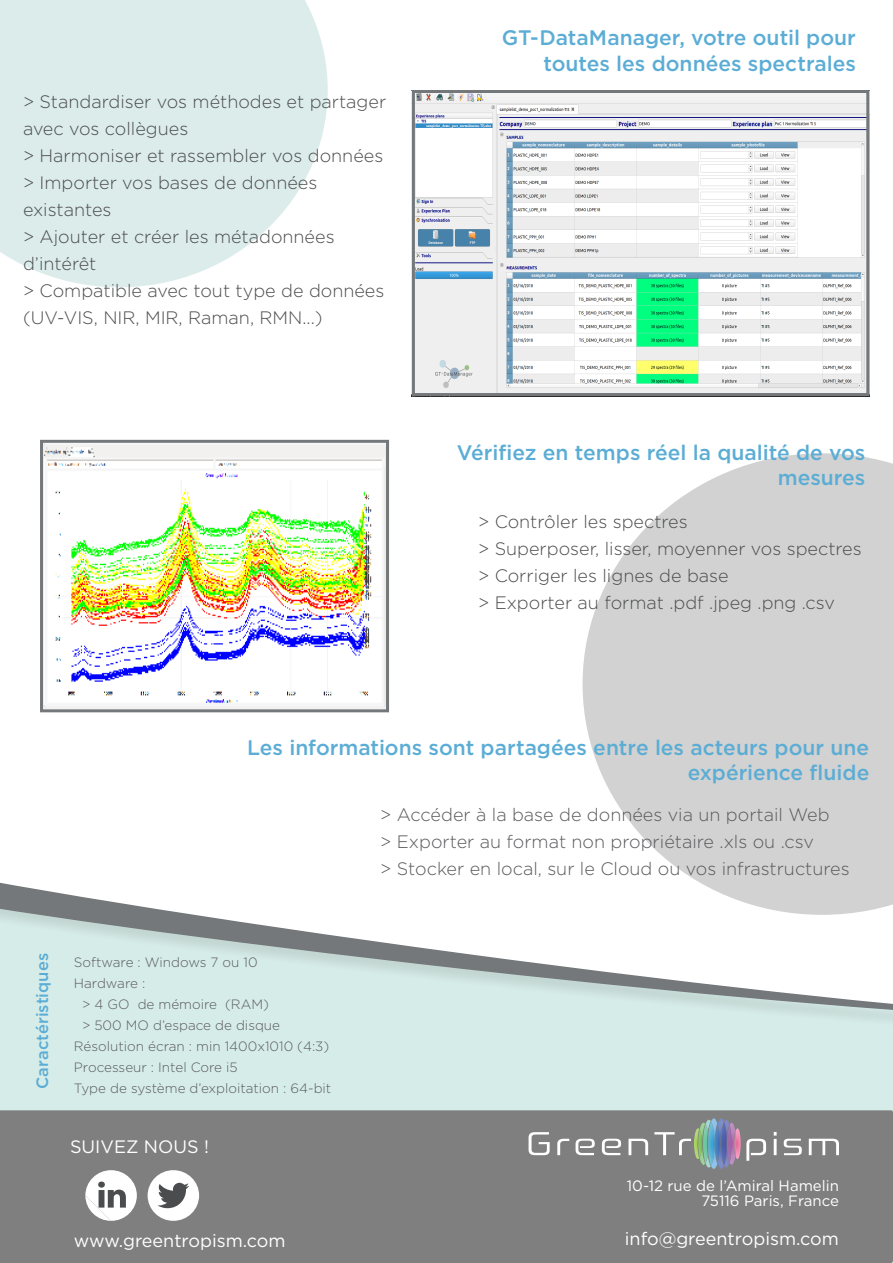
<style>
.page{position:relative;width:893px;height:1263px;background:#fff}
.page>*{position:absolute;margin:0;border:0;box-sizing:border-box;transform-origin:0 0}
.t1{font:500 21px/25.2px "Gotham";color:#5badd5;text-align:right}
.t2{font:300 18px/27px "Gotham";color:#4b4c4d}
.t3{font:300 18px "Gotham";color:#5a5a5d}
.t4{font:18px "Gotham";color:#fff}
.t5{font:500 16.5px "Gotham";letter-spacing:.005em;color:#5badd5}
.t6{font:15px "Gotham";color:#fff}
.t7{font:300 13.5px "Gotham";color:#5a5a5d}
</style>
<div class="page">
<div style="left:0;top:1038px;width:893px;height:72px;background:#d6ece8"></div>
<div style="left:0;top:1110px;width:893px;height:153px;background:#7f7f7f"></div>
<svg style="left:529px;top:1132px;width:21px;height:23px"></svg>
<svg style="left:557px;top:1139px;width:12px;height:16px"></svg>
<svg style="left:576px;top:1139px;width:19px;height:16px"></svg>
<svg style="left:602px;top:1139px;width:19px;height:16px"></svg>
<svg style="left:628px;top:1139px;width:20px;height:16px"></svg>
<hr style="left:774px;top:1139px;width:3px;height:16px;background:#fff">
<svg style="left:784px;top:1139px;width:18px;height:16px"></svg>
<svg style="left:809px;top:1139px;width:30px;height:16px"></svg>
<svg style="left:654px;top:1118px;width:112px;height:51px;background:#888e95"></svg>
<img style="left:734px;top:1132px;width:2px;height:23px">
<svg style="left:85px;top:1170px;width:52px;height:51px"></svg>
<div style="left:148px;top:1170px;width:51px;height:51px;background:#fff;border-radius:50%"></div>
<svg style="left:157px;top:1183px;width:32px;height:25px"></svg>
<div style="left:0;top:863px;width:893px;height:175px;background:#d6ece8"></div>
<svg style="left:0;top:863px;width:893px;height:156px"></svg>
<img style="left:44px;top:444px;width:341px;height:264px">
<div style="left:40px;top:440px;width:349px;height:272px;border:3px solid #74787a"></div>
<svg style="left:0;top:0;width:328px;height:287px;background:#dfeeec"></svg>
<svg style="left:583px;top:453px;width:310px;height:462px;background:#d9d9d9"></svg>
<img style="left:416px;top:94px;width:449px;height:298px">
<div style="left:412px;top:90px;width:457px;height:306px;border:3px solid #74787a"></div>
<p class="t2" style="left:23px;top:88px;width:365px">&gt; Standardiser vos méthodes et partager avec vos collègues</p>
<p class="t2" style="left:23px;top:142px;width:362px">&gt; Harmoniser et rassembler vos données</p>
<p class="t2" style="left:23px;top:169px;width:296px">&gt; Importer vos bases de données</p>
<p class="t2" style="left:23px;top:196px;width:90px">existantes</p>
<p class="t2" style="left:23px;top:223px;width:313px">&gt; Ajouter et créer les métadonnées</p>
<p class="t2" style="left:23px;top:250px;width:75px">d’intérêt</p>
<p class="t2" style="left:23px;top:277px;width:363px">&gt; Compatible avec tout type de données (UV-VIS, NIR, MIR, Raman, RMN...)</p>
<p class="t1" style="left:502px;top:25px;width:356px">GT-DataManager, votre outil pour toutes les données spectrales</p>
<p class="t1" style="left:457px;top:440px;width:410px">Vérifiez en temps réel la qualité de vos mesures</p>
<p class="t2" style="left:478px;top:508px;width:211px">&gt; Contrôler les spectres</p>
<p class="t2" style="left:478px;top:535px;width:385px">&gt; Superposer, lisser, moyenner vos spectres</p>
<p class="t2" style="left:478px;top:562px;width:252px">&gt; Corriger les lignes de base</p>
<p class="t2" style="left:478px;top:589px;width:358px">&gt; Exporter au format .pdf .jpeg .png .csv</p>
<p class="t1" style="left:247px;top:735px;width:624px">Les informations sont partagées entre les acteurs pour une expérience fluide</p>
<p class="t3" style="left:380px;top:803px;width:451px">&gt; Accéder à la base de données via un portail Web</p>
<p class="t3" style="left:380px;top:830px;width:435px">&gt; Exporter au format non propriétaire .xls ou .csv</p>
<p class="t3" style="left:380px;top:857px;width:471px">&gt; Stocker en local, sur le Cloud ou vos infrastructures</p>
<p class="t5" style="left:32px;top:1089px;width:138px;rotate:-90deg">Caractéristiques</p>
<p class="t7" style="left:74px;top:953px;width:185px">Software : Windows 7 ou 10</p>
<p class="t7" style="left:74px;top:974px;width:73px">Hardware :</p>
<p class="t7" style="left:82px;top:995px;width:188px">&gt; 4 GO de mémoire (RAM)</p>
<p class="t7" style="left:82px;top:1016px;width:200px">&gt; 500 MO d’espace de disque</p>
<p class="t7" style="left:74px;top:1037px;width:257px">Résolution écran : min 1400x1010 (4:3)</p>
<p class="t7" style="left:74px;top:1058px;width:165px">Processeur : Intel Core i5</p>
<p class="t7" style="left:74px;top:1079px;width:259px">Type de système d’exploitation : 64-bit</p>
<p class="t4" style="left:70px;top:1135px;width:140px">SUIVEZ NOUS !</p>
<p class="t4" style="left:74px;top:1229px;width:213px">www.greentropism.com</p>
<p class="t6" style="left:627px;top:1176px;width:214px">10-12 rue de l’Amiral Hamelin</p>
<p class="t6" style="left:701px;top:1191px;width:139px">75116 Paris, France</p>
<p class="t4" style="left:625px;top:1227px;width:216px">info@greentropism.com</p>
</div>
